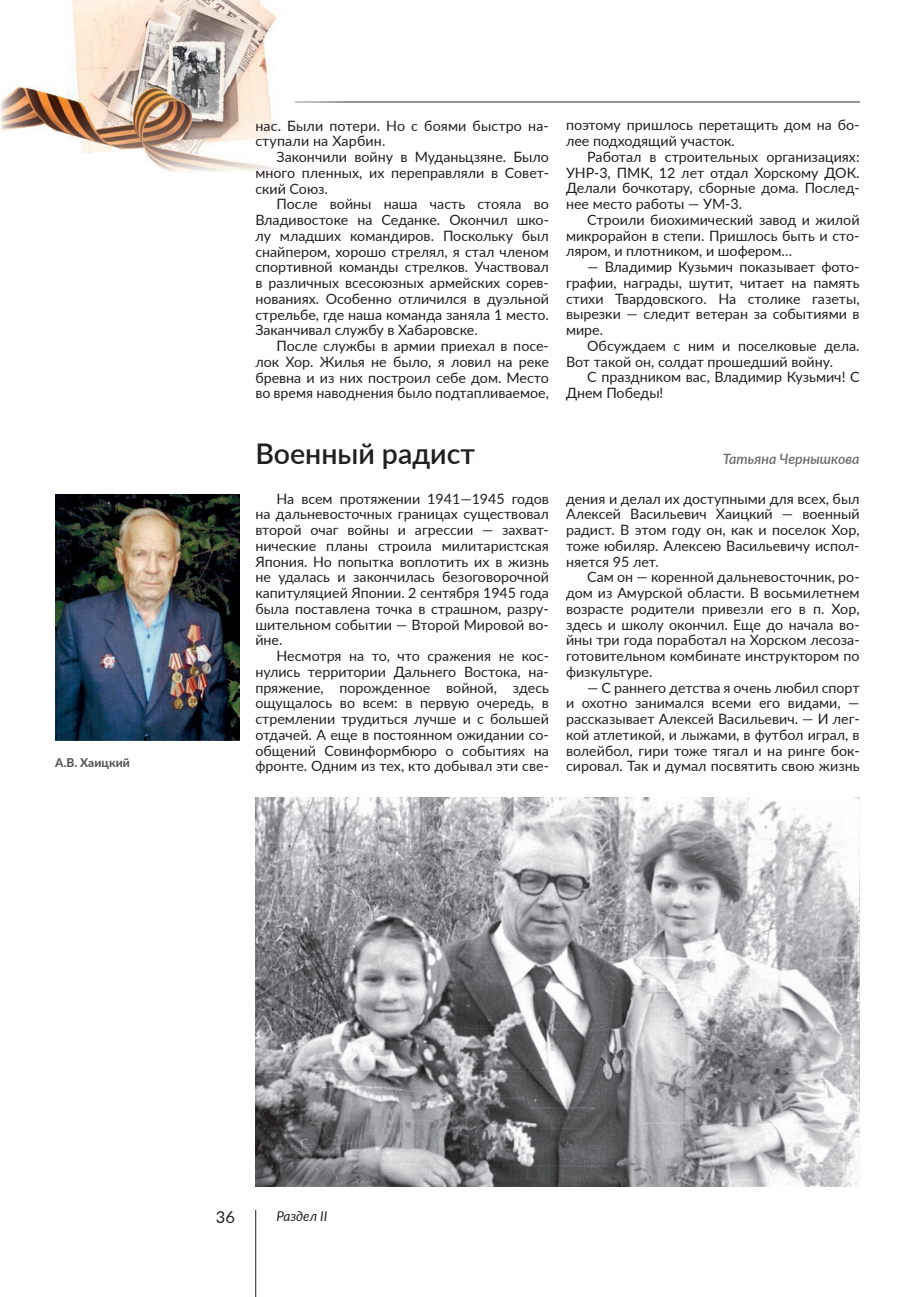
<style>
.page{position:relative;width:915px;height:1297px;background:#fff}
.page>*{position:absolute;margin:0;border:0;box-sizing:border-box;transform-origin:0 0}
.t1{font:600 28.5px "Lato";color:#231f20}
.t2{font:16.5px "Lato";color:#231f20}
.t3{font:14.25px/15.8px "Lato";color:#231f20;text-align:justify}
.t4{font:italic 600 14.25px "Lato";color:#6c6d70}
.t5{font:italic 13.5px "Lato";color:#231f20}
.t6{font:800 12px "Lato";color:#57585a}
</style>
<div class="page">
<hr style="left:296px;top:101px;width:563px;height:2px;background:#95979a">
<img style="left:1px;top:0;width:295px;height:172px">
<img style="left:296px;top:101px;width:42px;height:2px">
<img style="left:255px;top:797px;width:604px;height:389px">
<img style="left:55px;top:494px;width:184px;height:247px">
<hr style="left:255px;top:1210px;width:1px;height:87px;background:#231f20">
<p class="t6" style="left:55px;top:753px;width:76px">А.В. Хаицкий</p>
<p class="t3" style="left:255px;top:117px;width:295px">нас. Были потери. Но с боями быстро на&shy;ступали на Харбин.</p>
<p class="t3" style="left:255px;top:148px;width:295px;text-indent:21px">Закончили войну в Муданьцзяне. Было много пленных, их переправляли в Совет&shy;ский Союз.</p>
<p class="t3" style="left:255px;top:196px;width:295px;text-indent:21px">После войны наша часть стояла во Владивостоке на Седанке. Окончил шко&shy;лу младших командиров. Поскольку был снайпером, хорошо стрелял, я стал членом спортивной команды стрелков. Участвовал в различных всесоюзных армейских сорев&shy;нованиях. Особенно отличился в дуэльной стрельбе, где наша команда заняла 1 место.<br>Заканчивал службу в Хабаровске.</p>
<p class="t3" style="left:255px;top:337px;width:295px;text-indent:21px">После службы в армии приехал в посе&shy;лок Хор. Жилья не было, я ловил на реке бревна и из них построил себе дом. Место во время наводнения было подтапливаемое,</p>
<p class="t3" style="left:566px;top:117px;width:295px">поэтому пришлось перетащить дом на бо&shy;лее подходящий участок.</p>
<p class="t3" style="left:566px;top:148px;width:295px;text-indent:21px">Работал в строительных организациях:<br>УНР-3, ПМК, 12 лет отдал Хорскому ДОК.<br>Делали бочкотару, сборные дома. Послед&shy;нее место работы — УМ-3.</p>
<p class="t3" style="left:566px;top:211px;width:295px;text-indent:21px">Строили биохимический завод и жилой микрорайон в степи. Пришлось быть и сто&shy;ляром, и плотником, и шофером…</p>
<p class="t3" style="left:566px;top:259px;width:295px;text-indent:21px">— Владимир Кузьмич показывает фото&shy;графии, награды, шутит, читает на память стихи Твардовского. На столике газеты, вырезки — следит ветеран за событиями в мире.</p>
<p class="t3" style="left:566px;top:337px;width:295px;text-indent:21px">Обсуждаем с ним и поселковые дела.<br>Вот такой он, солдат прошедший войну.</p>
<p class="t3" style="left:566px;top:369px;width:295px;text-indent:21px">С праздником вас, Владимир Кузьмич! С<br>Днем Победы!</p>
<h1 class="t1" style="left:255px;top:433px;width:221px">Военный радист</h1>
<p class="t4" style="left:722px;top:449px;width:138px">Татьяна Чернышкова</p>
<p class="t3" style="left:255px;top:490px;width:295px;text-indent:21px">На всем протяжении 1941—1945 годов на дальневосточных границах существовал второй очаг войны и агрессии — захват&shy;нические планы строила милитаристская Япония. Но попытка воплотить их в жизнь не удалась и закончилась безоговорочной капитуляцией Японии. 2 сентября 1945 года была поставлена точка в страшном, разру&shy;шительном событии — Второй Мировой во&shy;йне.</p>
<p class="t3" style="left:255px;top:647px;width:295px;text-indent:21px">Несмотря на то, что сражения не кос&shy;нулись территории Дальнего Востока, на&shy;пряжение, порожденное войной, здесь ощущалось во всем: в первую очередь, в стремлении трудиться лучше и с большей отдачей. А еще в постоянном ожидании со&shy;общений Совинформбюро о событиях на фронте. Одним из тех, кто добывал эти све-</p>
<p class="t3" style="left:566px;top:490px;width:295px">дения и делал их доступными для всех, был Алексей Васильевич Хаицкий — военный радист. В этом году он, как и поселок Хор, тоже юбиляр. Алексею Васильевичу испол&shy;няется 95 лет.</p>
<p class="t3" style="left:566px;top:569px;width:295px;text-indent:21px">Сам он — коренной дальневосточник, ро&shy;дом из Амурской области. В восьмилетнем возрасте родители привезли его в п. Хор, здесь и школу окончил. Еще до начала во&shy;йны три года поработал на Хорском лесоза&shy;готовительном комбинате инструктором по физкультуре.</p>
<p class="t3" style="left:566px;top:679px;width:295px;text-indent:21px">— С раннего детства я очень любил спорт и охотно занимался всеми его видами, — рассказывает Алексей Васильевич. — И лег&shy;кой атлетикой, и лыжами, в футбол играл, в волейбол, гири тоже тягал и на ринге бок&shy;сировал. Так и думал посвятить свою жизнь</p>
<p class="t2" style="left:216px;top:1205px;width:21px">36</p>
<p class="t5" style="left:276px;top:1206px;width:52px">Раздел II</p>
</div>
